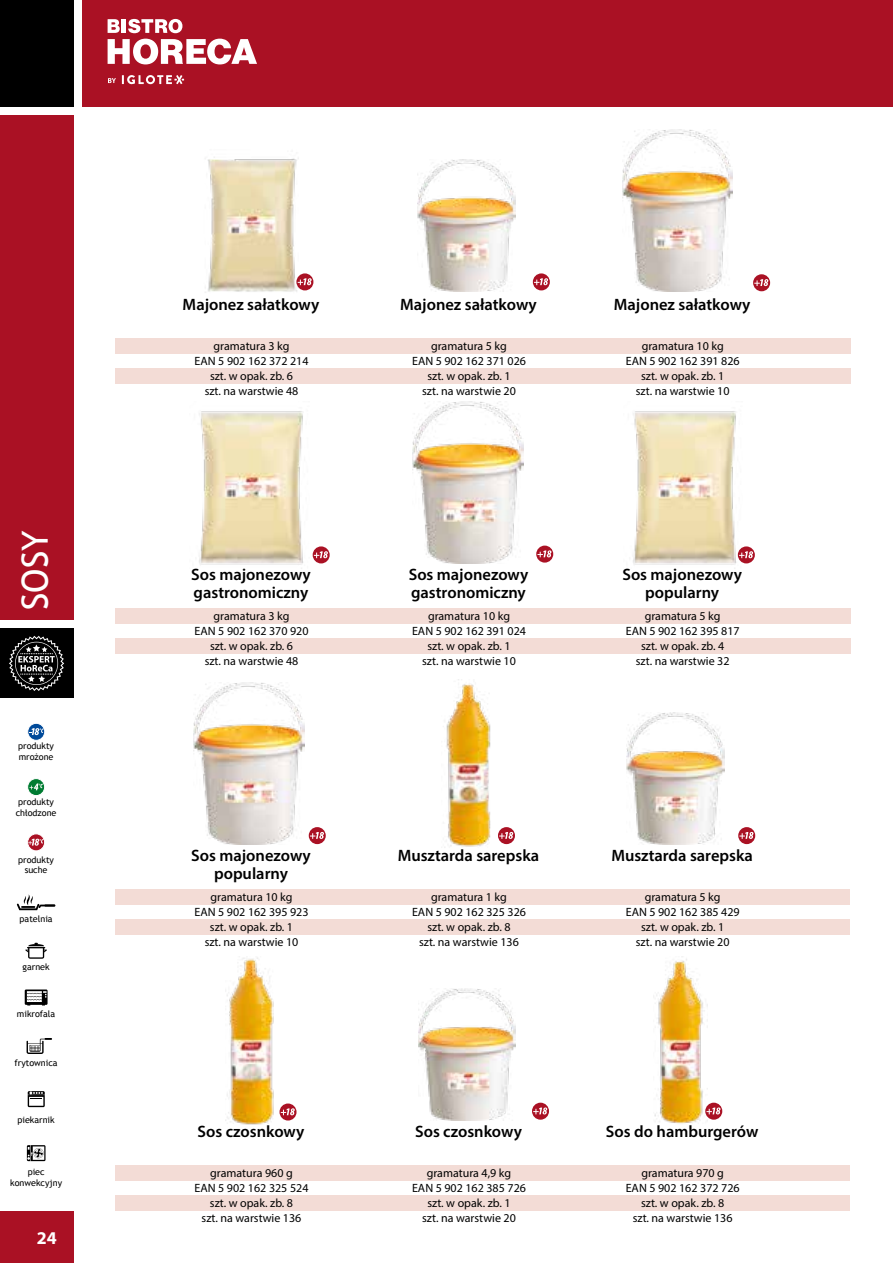
<style>
.page{position:relative;width:893px;height:1263px;background:#fff}
.page>*{position:absolute;margin:0;border:0;box-sizing:border-box;transform-origin:0 0}
.t1{font:36px "Trebuchet MS";color:#fff}
.t2{font:700 18px "Myriad Pro";color:#fff}
.t3{font:600 16.5px/18px "Myriad Pro";color:#000}
.t4{font:12px/15px "Myriad Pro";color:#000;text-align:center}
.t5{font:9px/10.8px "Trebuchet MS";color:#000}
</style>
<div class="page">
<div style="left:0;top:1212px;width:74px;height:51px;background:#aa1124"></div>
<div style="left:0;top:115px;width:74px;height:505px;background:#aa1124"></div>
<div style="left:0;top:0;width:74px;height:106px;background:#000"></div>
<div style="left:0;top:628px;width:74px;height:70px;background:#000"></div>
<div style="left:82px;top:0;width:811px;height:106px;background:#aa1124"></div>
<svg style="left:9px;top:636px;width:55px;height:55px"></svg>
<svg style="left:28px;top:723px;width:17px;height:17px"></svg>
<div style="left:27px;top:723px;width:18px;height:18px;border:1px solid #fff;border-radius:50%"></div>
<svg style="left:29px;top:728px;width:15px;height:7px"></svg>
<svg style="left:28px;top:778px;width:17px;height:17px"></svg>
<div style="left:27px;top:778px;width:18px;height:18px;border:1px solid #fff;border-radius:50%"></div>
<svg style="left:30px;top:783px;width:13px;height:7px"></svg>
<svg style="left:28px;top:834px;width:17px;height:17px"></svg>
<div style="left:27px;top:833px;width:18px;height:18px;border:1px solid #fff;border-radius:50%"></div>
<svg style="left:28px;top:839px;width:16px;height:7px"></svg>
<svg style="left:25px;top:989px;width:23px;height:16px"></svg>
<svg style="left:27px;top:1038px;width:25px;height:16px"></svg>
<svg style="left:28px;top:1091px;width:17px;height:16px"></svg>
<svg style="left:27px;top:1145px;width:19px;height:16px"></svg>
<svg style="left:17px;top:894px;width:38px;height:16px"></svg>
<svg style="left:25px;top:943px;width:22px;height:16px"></svg>
<svg style="left:108px;top:39px;width:149px;height:25px"></svg>
<svg style="left:108px;top:19px;width:12px;height:14px"></svg>
<hr style="left:122px;top:19px;width:4px;height:14px;background:#fff">
<svg style="left:128px;top:19px;width:54px;height:14px"></svg>
<svg style="left:122px;top:75px;width:62px;height:9px"></svg>
<svg style="left:108px;top:78px;width:8px;height:5px"></svg>
<img style="left:444px;top:683px;width:47px;height:165px">
<img style="left:225px;top:957px;width:49px;height:168px">
<img style="left:653px;top:959px;width:54px;height:165px">
<div style="left:115px;top:338px;width:735px;height:16px;background:#f3dcd6"></div>
<div style="left:115px;top:608px;width:735px;height:16px;background:#f3dcd6"></div>
<div style="left:115px;top:890px;width:735px;height:15px;background:#f3dcd6"></div>
<div style="left:115px;top:1165px;width:735px;height:16px;background:#f3dcd6"></div>
<div style="left:115px;top:368px;width:735px;height:16px;background:#f3dcd6"></div>
<div style="left:115px;top:638px;width:735px;height:16px;background:#f3dcd6"></div>
<div style="left:115px;top:919px;width:735px;height:16px;background:#f3dcd6"></div>
<div style="left:115px;top:1195px;width:735px;height:16px;background:#f3dcd6"></div>
<svg style="left:533px;top:273px;width:17px;height:17px"></svg>
<svg style="left:534px;top:278px;width:14px;height:7px"></svg>
<svg style="left:313px;top:546px;width:17px;height:17px"></svg>
<svg style="left:324px;top:551px;width:4px;height:7px"></svg>
<svg style="left:279px;top:1103px;width:18px;height:17px"></svg>
<svg style="left:281px;top:1108px;width:14px;height:7px"></svg>
<svg style="left:532px;top:1103px;width:17px;height:17px"></svg>
<svg style="left:533px;top:1107px;width:14px;height:7px"></svg>
<svg style="left:705px;top:1103px;width:17px;height:17px"></svg>
<svg style="left:706px;top:1107px;width:14px;height:7px"></svg>
<div style="left:498px;top:827px;width:17px;height:17px;background:#aa1124;border-radius:50%"></div>
<svg style="left:499px;top:832px;width:14px;height:7px"></svg>
<div style="left:738px;top:827px;width:17px;height:17px;background:#aa1124;border-radius:50%"></div>
<svg style="left:739px;top:832px;width:14px;height:7px"></svg>
<div style="left:309px;top:827px;width:17px;height:17px;background:#aa1124;border-radius:50%"></div>
<svg style="left:310px;top:832px;width:14px;height:7px"></svg>
<svg style="left:536px;top:546px;width:17px;height:17px"></svg>
<svg style="left:537px;top:550px;width:14px;height:7px"></svg>
<div style="left:753px;top:274px;width:17px;height:17px;background:#aa1124;border-radius:50%"></div>
<svg style="left:754px;top:279px;width:14px;height:7px"></svg>
<img style="left:418px;top:989px;width:98px;height:131px">
<img style="left:626px;top:712px;width:98px;height:132px">
<img style="left:413px;top:402px;width:110px;height:161px">
<img style="left:194px;top:682px;width:110px;height:162px">
<img style="left:417px;top:159px;width:98px;height:132px">
<img style="left:622px;top:130px;width:110px;height:161px">
<img style="left:205px;top:157px;width:109px;height:136px">
<img style="left:633px;top:411px;width:122px;height:158px">
<img style="left:199px;top:411px;width:125px;height:158px">
<svg style="left:738px;top:546px;width:17px;height:17px"></svg>
<svg style="left:739px;top:551px;width:14px;height:7px"></svg>
<h1 class="t1" style="left:14px;top:610px;width:81px;rotate:-90deg">SOSY</h1>
<p class="t5" style="left:18px;top:740px;width:37px">produkty mrożone</p>
<p class="t5" style="left:16px;top:796px;width:42px">produkty chłodzone</p>
<p class="t5" style="left:18px;top:854px;width:37px;text-align:center">produkty suche</p>
<p class="t5" style="left:20px;top:914px;width:35px">patelnia</p>
<p class="t5" style="left:23px;top:961px;width:29px">garnek</p>
<p class="t5" style="left:17px;top:1008px;width:40px">mikrofala</p>
<p class="t5" style="left:15px;top:1057px;width:45px">frytownica</p>
<p class="t5" style="left:18px;top:1114px;width:39px">piekarnik</p>
<p class="t5" style="left:10px;top:1166px;width:53px;text-align:center">piec konwekcyjny</p>
<h2 class="t2" style="left:37px;top:1226px;width:21px">24</h2>
<h3 class="t3" style="left:183px;top:295px;width:138px">Majonez sałatkowy</h3>
<p class="t4" style="left:195px;top:338px;width:115px">gramatura 3 kg<br>EAN 5 902 162 372 214 szt. w opak. zb. 6<br>szt. na warstwie 48</p>
<h3 class="t3" style="left:191px;top:565px;width:121px">Sos majonezowy gastronomiczny</h3>
<p class="t4" style="left:195px;top:608px;width:115px">gramatura 3 kg<br>EAN 5 902 162 370 920 szt. w opak. zb. 6<br>szt. na warstwie 48</p>
<h3 class="t3" style="left:191px;top:846px;width:121px;text-align:center">Sos majonezowy popularny</h3>
<p class="t4" style="left:195px;top:889px;width:115px">gramatura 10 kg<br>EAN 5 902 162 395 923 szt. w opak. zb. 1<br>szt. na warstwie 10</p>
<h3 class="t3" style="left:198px;top:1122px;width:108px">Sos czosnkowy</h3>
<p class="t4" style="left:195px;top:1165px;width:115px">gramatura 960 g<br>EAN 5 902 162 325 524 szt. w opak. zb. 8<br>szt. na warstwie 136</p>
<h3 class="t3" style="left:400px;top:295px;width:138px">Majonez sałatkowy</h3>
<p class="t4" style="left:412px;top:338px;width:115px">gramatura 5 kg<br>EAN 5 902 162 371 026 szt. w opak. zb. 1<br>szt. na warstwie 20</p>
<h3 class="t3" style="left:409px;top:565px;width:121px">Sos majonezowy gastronomiczny</h3>
<p class="t4" style="left:412px;top:608px;width:115px">gramatura 10 kg<br>EAN 5 902 162 391 024 szt. w opak. zb. 1<br>szt. na warstwie 10</p>
<h3 class="t3" style="left:614px;top:295px;width:138px">Majonez sałatkowy</h3>
<p class="t4" style="left:626px;top:338px;width:115px">gramatura 10 kg<br>EAN 5 902 162 391 826 szt. w opak. zb. 1<br>szt. na warstwie 10</p>
<h3 class="t3" style="left:622px;top:565px;width:121px;text-align:center">Sos majonezowy popularny</h3>
<p class="t4" style="left:626px;top:608px;width:115px">gramatura 5 kg<br>EAN 5 902 162 395 817 szt. w opak. zb. 4<br>szt. na warstwie 32</p>
<h3 class="t3" style="left:398px;top:846px;width:143px">Musztarda sarepska</h3>
<p class="t4" style="left:412px;top:889px;width:115px">gramatura 1 kg<br>EAN 5 902 162 325 326 szt. w opak. zb. 8<br>szt. na warstwie 136</p>
<h3 class="t3" style="left:611px;top:846px;width:143px">Musztarda sarepska</h3>
<p class="t4" style="left:626px;top:889px;width:115px">gramatura 5 kg<br>EAN 5 902 162 385 429 szt. w opak. zb. 1<br>szt. na warstwie 20</p>
<h3 class="t3" style="left:415px;top:1122px;width:108px">Sos czosnkowy</h3>
<p class="t4" style="left:412px;top:1165px;width:115px">gramatura 4,9 kg<br>EAN 5 902 162 385 726 szt. w opak. zb. 1<br>szt. na warstwie 20</p>
<h3 class="t3" style="left:606px;top:1122px;width:154px">Sos do hamburgerów</h3>
<p class="t4" style="left:626px;top:1165px;width:115px">gramatura 970 g<br>EAN 5 902 162 372 726 szt. w opak. zb. 8<br>szt. na warstwie 136</p>
</div>
